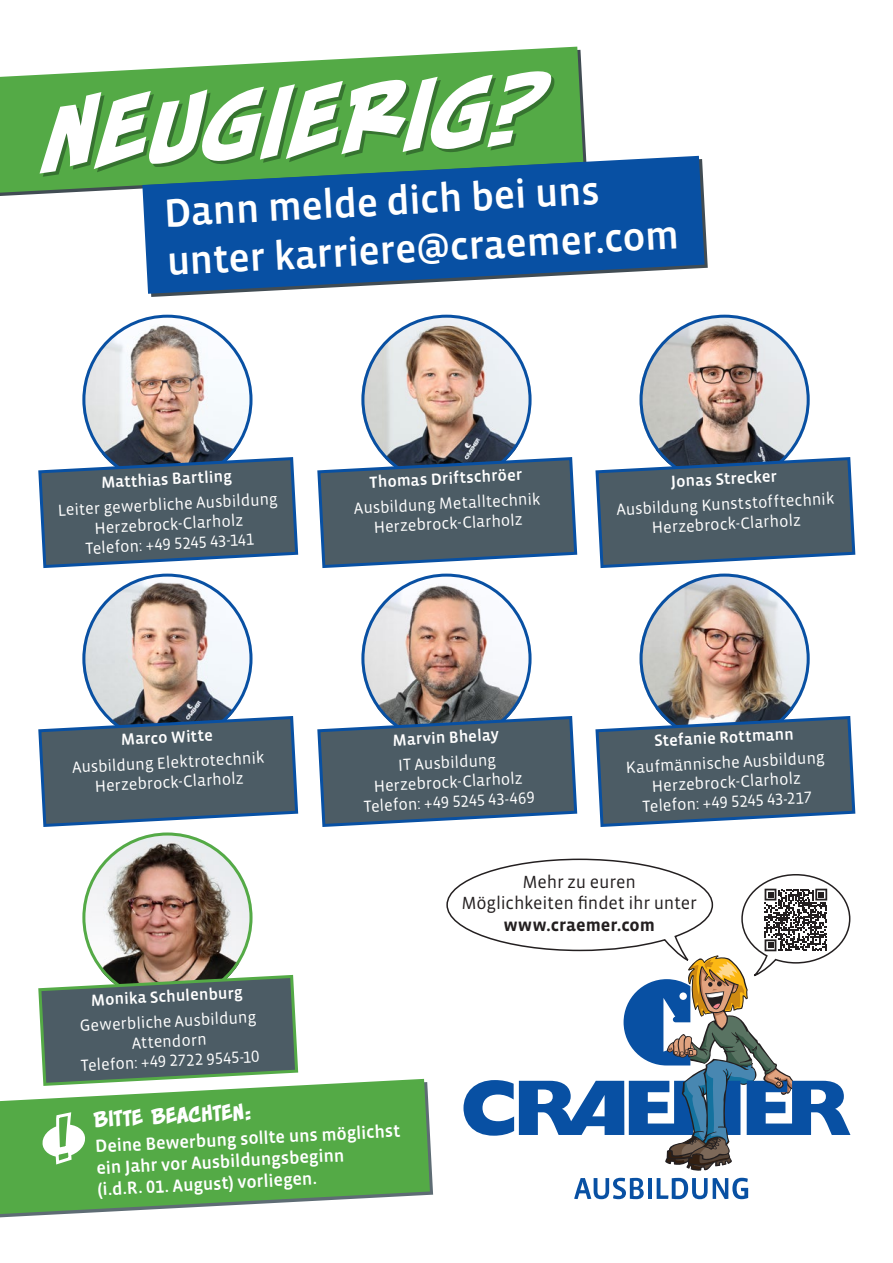
<style>
.page{position:relative;width:893px;height:1263px;background:#fff}
.page>*{position:absolute;margin:0;border:0;box-sizing:border-box;transform-origin:0 0}
.t1{font:italic 121.5px "Piekos FX Basic BB";color:#fff}
.t2{font:500 40.5px "Vista Sans OT";color:#fff}
.t3{font:27px "Piekos FX Basic BB";color:#fff}
.t4{font:500 18px/21.6px "Vista Sans OT";color:#fff}
.t5{font:18px "Vista Sans OT";letter-spacing:-.01em;color:#231f20}
.t6{font:700 18px "Vista Sans OT";color:#231f20}
.t7{font:16.5px "Vista Sans OT";color:#fff}
.t8{font:500 16.5px "Vista Sans OT";color:#fff}
</style>
<div class="page">
<img style="left:82px;top:574px;width:170px;height:170px;border-radius:85px">
<svg style="left:38px;top:714px;width:261px;height:113px;background:#5c6e7b"></svg>
<img style="left:361px;top:574px;width:170px;height:170px;border-radius:85px">
<svg style="left:317px;top:714px;width:261px;height:113px;background:#5c6e7b"></svg>
<img style="left:640px;top:574px;width:170px;height:170px;border-radius:85px">
<svg style="left:595px;top:714px;width:261px;height:113px;background:#5e6f7c"></svg>
<svg style="left:0;top:1136px;width:433px;height:82px"></svg>
<svg style="left:574px;top:1178px;width:70px;height:21px"></svg>
<hr style="left:648px;top:1178px;width:4px;height:21px;background:#0850a3">
<svg style="left:657px;top:1178px;width:91px;height:21px"></svg>
<svg style="left:0;top:1079px;width:430px;height:135px;background:#68b25c"></svg>
<svg style="left:0;top:47px;width:583px;height:146px;background:#69b45d"></svg>
<svg style="left:41px;top:1110px;width:46px;height:56px"></svg>
<svg style="left:142px;top:156px;width:563px;height:138px;background:#2869a0"></svg>
<svg style="left:446px;top:858px;width:405px;height:313px"></svg>
<img style="left:361px;top:315px;width:170px;height:170px;border-radius:85px">
<svg style="left:317px;top:455px;width:261px;height:113px;background:#5b6d7a"></svg>
<img style="left:82px;top:315px;width:170px;height:170px;border-radius:85px">
<svg style="left:38px;top:455px;width:261px;height:113px;background:#5b6d7a"></svg>
<img style="left:640px;top:315px;width:170px;height:170px;border-radius:85px">
<svg style="left:595px;top:455px;width:261px;height:113px;background:#5b6d7a"></svg>
<img style="left:82px;top:832px;width:170px;height:171px;border-radius:85px">
<svg style="left:37px;top:973px;width:263px;height:114px;background:#657776"></svg>
<p class="t1" style="left:37px;top:58px;width:500px;rotate:-3deg">Neugierig?</p>
<p class="t2" style="left:163px;top:192px;width:438px;rotate:-3deg">Dann melde dich bei uns</p>
<p class="t2" style="left:166px;top:241px;width:515px;rotate:-3deg">unter karriere@craemer.com</p>
<p class="t8" style="left:101px;top:474px;width:132px;rotate:-3deg">Matthias Bartling</p>
<p class="t7" style="left:57px;top:502px;width:222px;rotate:-3deg">Leiter gewerbliche Ausbildung</p>
<p class="t7" style="left:94px;top:520px;width:151px;rotate:-3deg">Herzebrock-Clarholz</p>
<p class="t7" style="left:85px;top:540px;width:170px;rotate:-3deg">Telefon: +49 5245 43-141</p>
<p class="t8" style="left:120px;top:731px;width:94px;rotate:-3deg">Marco Witte</p>
<p class="t7" style="left:72px;top:759px;width:194px;rotate:-3deg">Ausbildung Elektrotechnik</p>
<p class="t7" style="left:94px;top:778px;width:151px;rotate:-3deg">Herzebrock-Clarholz</p>
<p class="t8" style="left:90px;top:992px;width:154px;rotate:-3deg">Monika Schulenburg</p>
<p class="t7" style="left:80px;top:1017px;width:178px;rotate:-3deg">Gewerbliche Ausbildung</p>
<p class="t7" style="left:131px;top:1034px;width:77px;rotate:-3deg">Attendorn</p>
<p class="t7" style="left:80px;top:1057px;width:180px;rotate:-3deg">Telefon: +49 2722 9545-10</p>
<p class="t8" style="left:369px;top:474px;width:154px;rotate:-3deg">Thomas Driftschröer</p>
<p class="t7" style="left:354px;top:500px;width:188px;rotate:-3deg">Ausbildung Metalltechnik</p>
<p class="t7" style="left:373px;top:519px;width:151px;rotate:-3deg">Herzebrock-Clarholz</p>
<p class="t8" style="left:671px;top:473px;width:108px;rotate:-3deg">Jonas Strecker</p>
<p class="t7" style="left:616px;top:501px;width:220px;rotate:-3deg">Ausbildung Kunststofftechnik</p>
<p class="t7" style="left:651px;top:519px;width:151px;rotate:-3deg">Herzebrock-Clarholz</p>
<p class="t8" style="left:392px;top:731px;width:108px;rotate:-3deg">Marvin Bhelay</p>
<p class="t7" style="left:398px;top:756px;width:100px;rotate:-3deg">IT Ausbildung</p>
<p class="t7" style="left:373px;top:778px;width:151px;rotate:-3deg">Herzebrock-Clarholz</p>
<p class="t7" style="left:363px;top:798px;width:173px;rotate:-3deg">Telefon: +49 5245 43-469</p>
<p class="t8" style="left:654px;top:732px;width:141px;rotate:-3deg">Stefanie Rottmann</p>
<p class="t7" style="left:625px;top:759px;width:201px;rotate:-3deg">Kaufmännische Ausbildung</p>
<p class="t7" style="left:651px;top:778px;width:151px;rotate:-3deg">Herzebrock-Clarholz</p>
<p class="t7" style="left:642px;top:798px;width:171px;rotate:-3deg">Telefon: +49 5245 43-217</p>
<p class="t5" style="left:522px;top:872px;width:115px">Mehr zu euren</p>
<p class="t5" style="left:461px;top:894px;width:237px">Möglichkeiten findet ihr unter</p>
<p class="t6" style="left:503px;top:916px;width:153px">www.craemer.com</p>
<p class="t3" style="left:93px;top:1103px;width:159px;rotate:-3deg">Bitte beachten:</p>
<p class="t4" style="left:95px;top:1136px;width:307px;rotate:-3deg">Deine Bewerbung sollte uns möglichst ein Jahr vor Ausbildungsbeginn</p>
<p class="t4" style="left:97px;top:1179px;width:221px;rotate:-3deg">(i.d.R. 01. August) vorliegen.</p>
</div>
